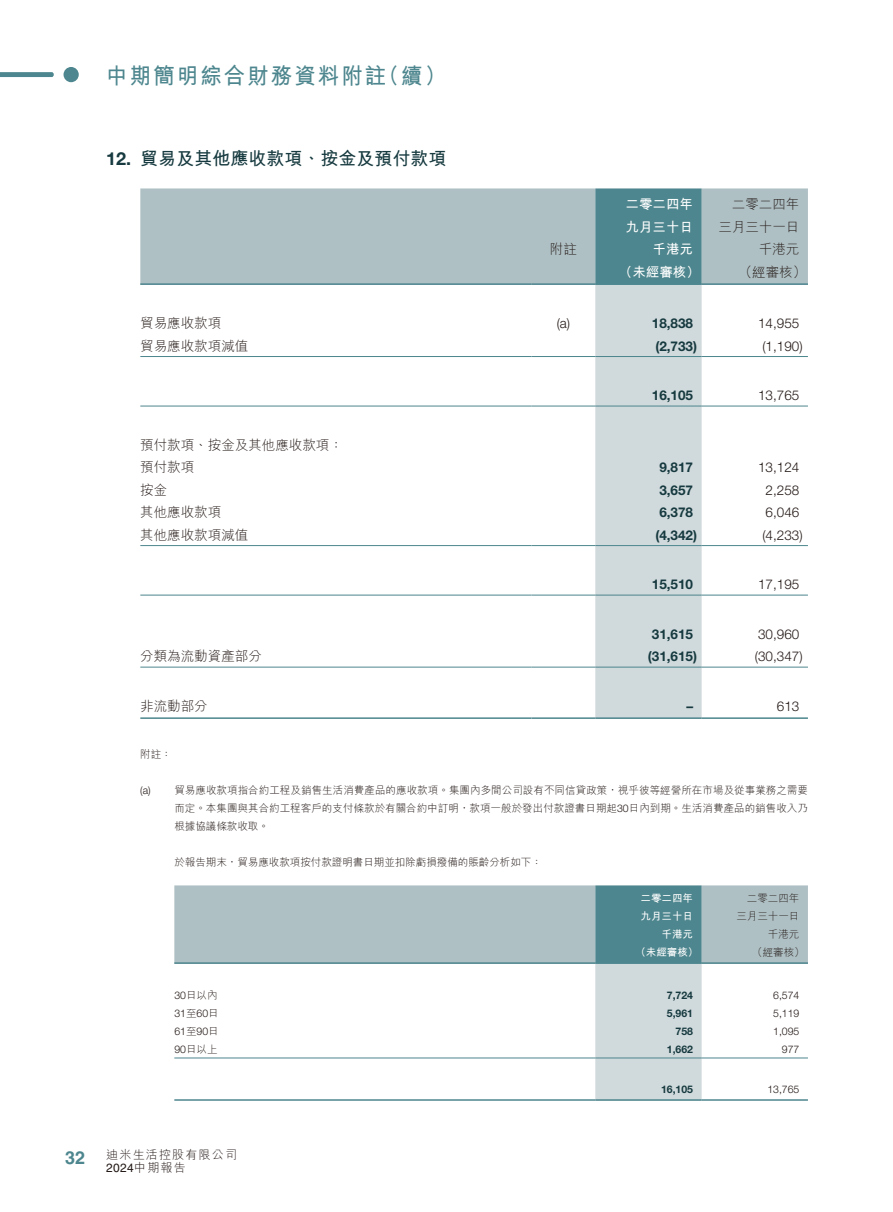
<style>
.page{position:relative;width:893px;height:1212px;background:#fff}
.page>*{position:absolute;margin:0;border:0;box-sizing:border-box;transform-origin:0 0}
.t1{font:700 22.5px "M Hei HK";letter-spacing:.1em;color:#4d868e;scale:.95 1}
.t2{font:700 18px "M Hei HK";color:#163a3f}
.t3{font:700 18px "Helvetica LT Std";color:#4d868e}
.t4{font:300 13.5px/22.5px "M Hei HK";color:#231916;text-align:right}
.t5{font:300 13.5px "Helvetica Neue LT Std";color:#231916}
.t6{font:700 13.5px "Helvetica Neue LT Std";color:#163a3f}
.t7{font:700 13.5px/22.5px "M Hei HK";color:#fff}
.t8{font:300 12px "M Hei HK";letter-spacing:.1em;color:#231916}
.t9{font:12px "Helvetica LT Std";color:#231916}
.t10{font:300 10.5px/18px "M Hei HK";color:#231916;text-align:justify}
.t11{font:300 10.5px "Helvetica Neue LT Std";color:#231916}
.t12{font:700 10.5px "Helvetica Neue LT Std";color:#163a3f}
.t13{font:700 10.5px/18px "M Hei HK";color:#fff}
.s1{font-family:"Helvetica Neue LT Std"}
.s2{font-family:"M Hei HK"}
.s3{font-family:"M Hei HK";font-weight:300}
</style>
<div class="page">
<div style="left:64px;top:67px;width:15px;height:15px;background:#4d868e;border-radius:50%"></div>
<svg style="left:0;top:72px;width:54px;height:5px"></svg>
<div style="left:140px;top:188px;width:668px;height:95px;background:#afc0c4"></div>
<div style="left:595px;top:188px;width:107px;height:95px;background:#4d868e"></div>
<div style="left:595px;top:285px;width:107px;height:432px;background:#d0d9dc"></div>
<hr style="left:140px;top:283px;width:391px;height:2px;background:#4d868e">
<hr style="left:531px;top:283px;width:64px;height:2px;background:#4d868e">
<hr style="left:595px;top:283px;width:107px;height:2px;background:#4d868e">
<hr style="left:702px;top:283px;width:106px;height:2px;background:#4d868e">
<hr style="left:140px;top:356px;width:391px;height:1px;background:#4d868e">
<hr style="left:531px;top:356px;width:64px;height:1px;background:#4d868e">
<hr style="left:595px;top:356px;width:107px;height:1px;background:#4d868e">
<hr style="left:702px;top:356px;width:106px;height:1px;background:#4d868e">
<hr style="left:140px;top:406px;width:391px;height:1px;background:#4d868e">
<hr style="left:531px;top:406px;width:64px;height:1px;background:#4d868e">
<hr style="left:595px;top:406px;width:107px;height:1px;background:#4d868e">
<hr style="left:702px;top:406px;width:106px;height:1px;background:#4d868e">
<hr style="left:140px;top:545px;width:391px;height:1px;background:#4d868e">
<hr style="left:531px;top:545px;width:64px;height:1px;background:#4d868e">
<hr style="left:595px;top:545px;width:107px;height:1px;background:#4d868e">
<hr style="left:702px;top:545px;width:106px;height:1px;background:#4d868e">
<hr style="left:140px;top:595px;width:391px;height:1px;background:#4d868e">
<hr style="left:531px;top:595px;width:64px;height:1px;background:#4d868e">
<hr style="left:595px;top:595px;width:107px;height:1px;background:#4d868e">
<hr style="left:702px;top:595px;width:106px;height:1px;background:#4d868e">
<hr style="left:140px;top:667px;width:391px;height:1px;background:#4d868e">
<hr style="left:531px;top:667px;width:64px;height:1px;background:#4d868e">
<hr style="left:595px;top:667px;width:107px;height:1px;background:#4d868e">
<hr style="left:702px;top:667px;width:106px;height:1px;background:#4d868e">
<hr style="left:140px;top:717px;width:391px;height:2px;background:#4d868e">
<hr style="left:531px;top:717px;width:64px;height:2px;background:#4d868e">
<hr style="left:595px;top:717px;width:107px;height:2px;background:#4d868e">
<hr style="left:702px;top:717px;width:106px;height:2px;background:#4d868e">
<div style="left:174px;top:885px;width:634px;height:77px;background:#afc0c4"></div>
<svg style="left:595px;top:885px;width:107px;height:214px;background:#a0bbbf"></svg>
<hr style="left:174px;top:962px;width:421px;height:2px;background:#4d868e">
<hr style="left:595px;top:962px;width:107px;height:2px;background:#4d868e">
<hr style="left:702px;top:962px;width:106px;height:2px;background:#4d868e">
<hr style="left:174px;top:1057px;width:421px;height:1px;background:#4d868e">
<hr style="left:595px;top:1057px;width:107px;height:1px;background:#4d868e">
<hr style="left:702px;top:1057px;width:106px;height:1px;background:#4d868e">
<hr style="left:174px;top:1099px;width:421px;height:2px;background:#4d868e">
<hr style="left:595px;top:1099px;width:107px;height:2px;background:#4d868e">
<hr style="left:702px;top:1099px;width:106px;height:2px;background:#4d868e">
<h1 class="t1" style="left:106px;top:59px;width:359px">中期簡明綜合財務資料附註（續）</h1>
<h2 class="t3" style="left:65px;top:1146px;width:22px">32</h2>
<h2 class="t2" style="left:106px;top:145px;width:342px"><span class="s1">12.</span> 貿易及其他應收款項、按金及預付款項</h2>
<p class="t7" style="left:626px;top:192px;width:69px">二零二四年九月三十日</p>
<p class="t4" style="left:718px;top:193px;width:82px">二零二四年三月三十一日</p>
<p class="t4" style="left:550px;top:238px;width:28px">附註</p>
<p class="t7" style="left:653px;top:237px;width:42px">千港元</p>
<p class="t4" style="left:759px;top:238px;width:42px">千港元</p>
<p class="t7" style="left:619px;top:259px;width:82px">（未經審核）</p>
<p class="t4" style="left:739px;top:260px;width:69px">（經審核）</p>
<p class="t4" style="left:140px;top:312px;width:82px">貿易應收款項</p>
<p class="t5" style="left:557px;top:315px;width:15px">(a)</p>
<p class="t6" style="left:652px;top:315px;width:43px">18,838</p>
<p class="t5" style="left:758px;top:315px;width:43px">14,955</p>
<p class="t4" style="left:140px;top:334px;width:109px">貿易應收款項減值</p>
<p class="t6" style="left:655px;top:337px;width:43px">(2,733)</p>
<p class="t5" style="left:762px;top:338px;width:42px">(1,190)</p>
<p class="t6" style="left:652px;top:387px;width:43px">16,105</p>
<p class="t5" style="left:758px;top:387px;width:43px">13,765</p>
<p class="t4" style="left:140px;top:433px;width:204px;text-align:left">預付款項、按金及其他應收款項：預付款項</p>
<p class="t6" style="left:659px;top:459px;width:35px">9,817</p>
<p class="t5" style="left:758px;top:459px;width:43px">13,124</p>
<p class="t4" style="left:140px;top:478px;width:28px">按金</p>
<p class="t6" style="left:659px;top:481px;width:35px">3,657</p>
<p class="t5" style="left:766px;top:482px;width:35px">2,258</p>
<p class="t4" style="left:140px;top:501px;width:82px">其他應收款項</p>
<p class="t6" style="left:659px;top:504px;width:35px">6,378</p>
<p class="t5" style="left:766px;top:504px;width:35px">6,046</p>
<p class="t4" style="left:140px;top:523px;width:109px">其他應收款項減值</p>
<p class="t6" style="left:655px;top:526px;width:43px">(4,342)</p>
<p class="t5" style="left:762px;top:527px;width:42px">(4,233)</p>
<p class="t6" style="left:652px;top:576px;width:43px">15,510</p>
<p class="t5" style="left:758px;top:576px;width:43px">17,195</p>
<p class="t6" style="left:652px;top:626px;width:43px">31,615</p>
<p class="t5" style="left:758px;top:626px;width:43px">30,960</p>
<p class="t4" style="left:140px;top:645px;width:123px">分類為流動資產部分</p>
<p class="t6" style="left:648px;top:648px;width:51px">(31,615)</p>
<p class="t5" style="left:755px;top:648px;width:49px">(30,347)</p>
<p class="t4" style="left:140px;top:694px;width:69px">非流動部分</p>
<p class="t6" style="left:686px;top:698px;width:8px">–</p>
<p class="t5" style="left:777px;top:698px;width:24px">613</p>
<p class="t10" style="left:140px;top:745px;width:33px">附註：</p>
<p class="t10" style="left:174px;top:781px;width:635px;text-indent:-34px"><span class="s1">(a)</span> 貿易應收款項指合約工程及銷售生活消費產品的應收款項。集團內多間公司設有不同信貸政策，視乎彼等經營所在市場及從事業務之需要而定。本集團與其合約工程客戶的支付條款於有關合約中訂明，款項一般於發出付款證書日期起<span class="s1">30</span>日內到期。生活消費產品的銷售收入乃根據協議條款收取。</p>
<p class="t10" style="left:174px;top:853px;width:369px">於報告期末，貿易應收款項按付款證明書日期並扣除虧損撥備的賬齡分析如下：</p>
<p class="t13" style="left:641px;top:888px;width:54px">二零二四年九月三十日</p>
<p class="t10" style="left:736px;top:889px;width:64px;text-align:right">二零二四年三月三十一日</p>
<p class="t13" style="left:662px;top:924px;width:33px">千港元</p>
<p class="t10" style="left:768px;top:925px;width:33px">千港元</p>
<p class="t13" style="left:635px;top:942px;width:64px">（未經審核）</p>
<p class="t10" style="left:752px;top:943px;width:54px">（經審核）</p>
<p class="t10" style="left:174px;top:985px;width:45px"><span class="s1">30</span>日以內</p>
<p class="t12" style="left:667px;top:988px;width:28px">7,724</p>
<p class="t11" style="left:773px;top:988px;width:28px">6,574</p>
<p class="t11" style="left:174px;top:1006px;width:46px">31<span class="s2">至</span>60<span class="s2">日</span></p>
<p class="t12" style="left:667px;top:1006px;width:28px">5,961</p>
<p class="t11" style="left:773px;top:1006px;width:28px">5,119</p>
<p class="t11" style="left:174px;top:1024px;width:46px">61<span class="s2">至</span>90<span class="s2">日</span></p>
<p class="t12" style="left:676px;top:1024px;width:19px">758</p>
<p class="t11" style="left:773px;top:1024px;width:28px">1,095</p>
<p class="t10" style="left:174px;top:1039px;width:45px"><span class="s1">90</span>日以上</p>
<p class="t12" style="left:667px;top:1042px;width:28px">1,662</p>
<p class="t11" style="left:782px;top:1042px;width:19px">977</p>
<p class="t12" style="left:661px;top:1083px;width:34px">16,105</p>
<p class="t11" style="left:767px;top:1083px;width:34px">13,765</p>
<p class="t8" style="left:106px;top:1148px;width:132px">迪米生活控股有限公司</p>
<p class="t9" style="left:106px;top:1161px;width:81px">2024<span class="s3">中期報告</span></p>
</div>
